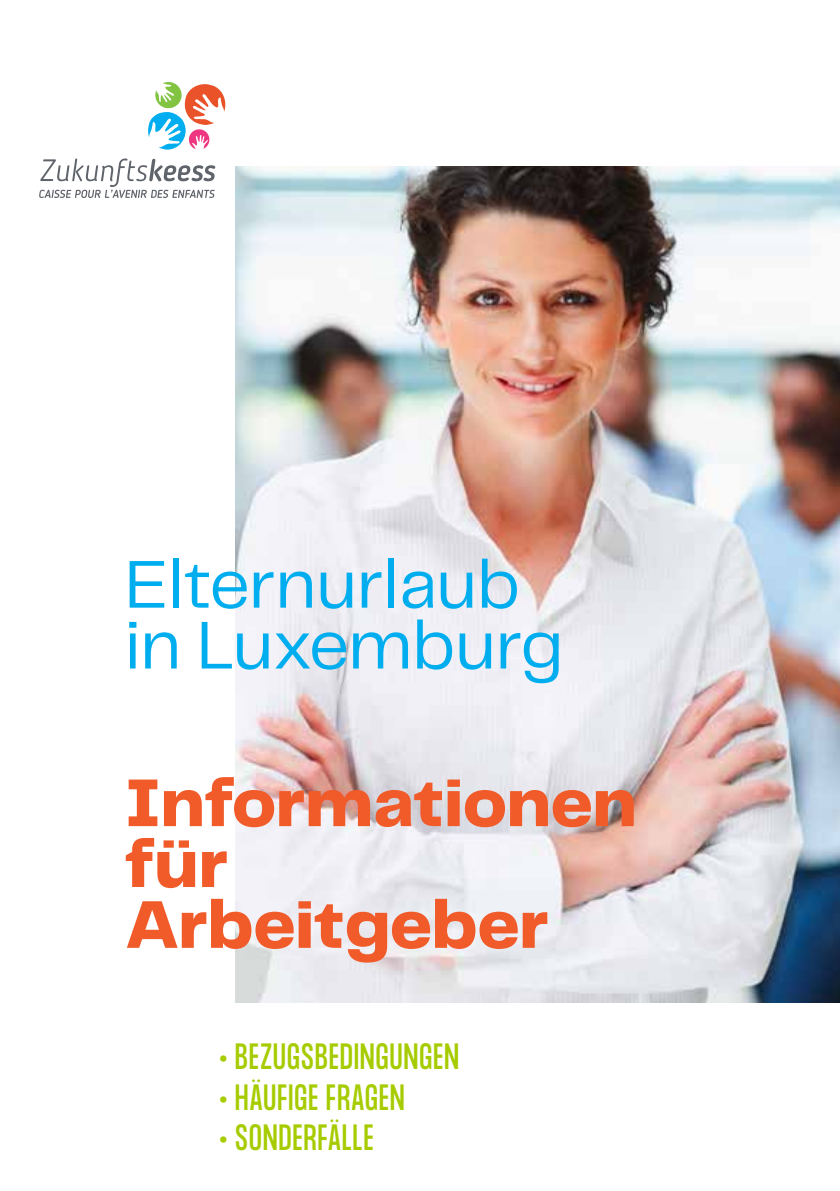
<style>
.page{position:relative;width:840px;height:1191px;background:#fff}
.page>*{position:absolute;margin:0;border:0;box-sizing:border-box;transform-origin:0 0}
.t1{font:800 70px/60.8px "Telegraf";letter-spacing:-.01em;color:#f15a29}
.t2{font:70px/60.8px "Telegraf";letter-spacing:-.01em;color:#00aeef}
.t3{font:32px "Formula Condensed";letter-spacing:.04em;color:#a6cc00}
</style>
<div class="page">
<svg style="left:148px;top:82px;width:78px;height:68px"></svg>
<svg style="left:39px;top:158px;width:176px;height:40px"></svg>
<img style="left:235px;top:167px;width:604px;height:835px">
<h1 class="t2" style="left:125px;top:552px;width:440px">Elternurlaub in Luxemburg</h1>
<h1 class="t1" style="left:125px;top:773px;width:513px">Informationen für<br>Arbeitgeber</h1>
<p class="t3" style="left:219px;top:1037px;width:241px">• BEZUGSBEDINGUNGEN</p>
<p class="t3" style="left:219px;top:1077px;width:186px">• HÄUFIGE FRAGEN</p>
<p class="t3" style="left:219px;top:1118px;width:156px">• SONDERFÄLLE</p>
</div>
